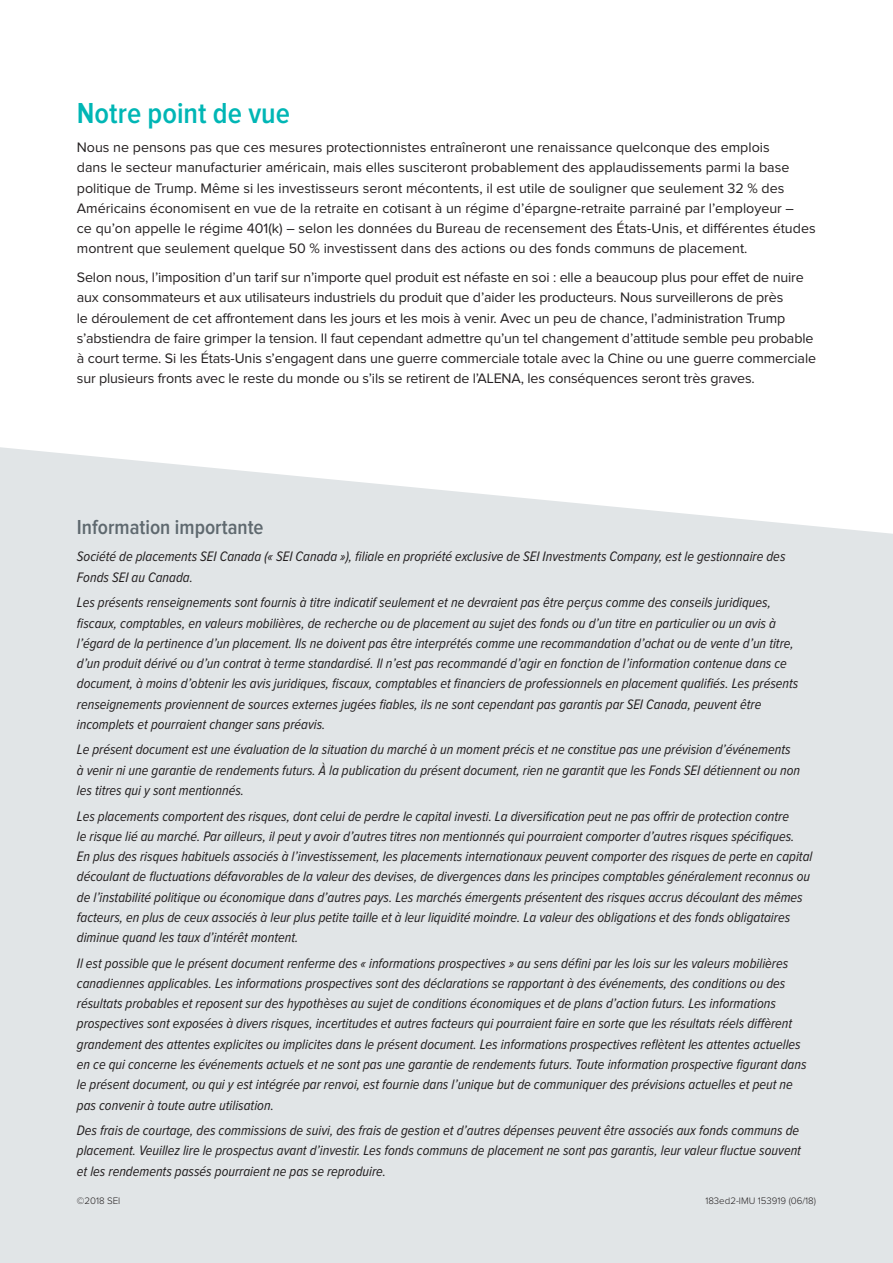
<style>
.page{position:relative;width:893px;height:1263px;background:#fff}
.page>*{position:absolute;margin:0;border:0;box-sizing:border-box;transform-origin:0 0}
.t1{font:600 30px "Proxima Nova Cond";color:#00b6b5}
.t2{font:600 21px "Proxima Nova Cond";color:#5f696f}
.t3{font:italic 14.25px/20.2px "Proxima Nova Cond";color:#231f20}
.t4{font:14.25px/20.2px "Proxima Nova";letter-spacing:-.01em;color:#231f20}
.t5{font:300 9.75px "Proxima Nova";color:#231f20}
</style>
<div class="page">
<div style="left:0;top:447px;width:893px;height:816px;background:#e1e5e7"></div>
<h1 class="t1" style="left:77px;top:97px;width:215px">Notre point de vue</h1>
<p class="t4" style="left:77px;top:138px;width:740px">Nous ne pensons pas que ces mesures protectionnistes entraîneront une renaissance quelconque des emplois<br>dans le secteur manufacturier américain, mais elles susciteront probablement des applaudissements parmi la base politique de Trump. Même si les investisseurs seront mécontents, il est utile de souligner que seulement 32 % des Américains économisent en vue de la retraite en cotisant à un régime d’épargne-retraite parrainé par l’employeur –<br>ce qu’on appelle le régime 401(k) – selon les données du Bureau de recensement des États‑Unis, et différentes études montrent que seulement quelque 50 % investissent dans des actions ou des fonds communs de placement.</p>
<p class="t4" style="left:77px;top:268px;width:741px">Selon nous, l’imposition d’un tarif sur n’importe quel produit est néfaste en soi : elle a beaucoup plus pour effet de nuire aux consommateurs et aux utilisateurs industriels du produit que d’aider les producteurs. Nous surveillerons de près<br>le déroulement de cet affrontement dans les jours et les mois à venir. Avec un peu de chance, l’administration Trump s’abstiendra de faire grimper la tension. Il faut cependant admettre qu’un tel changement d’attitude semble peu probable à court terme. Si les États‑Unis s’engagent dans une guerre commerciale totale avec la Chine ou une guerre commerciale sur plusieurs fronts avec le reste du monde ou s’ils se retirent de l’ALENA, les conséquences seront très graves.</p>
<h2 class="t2" style="left:77px;top:516px;width:188px">Information importante</h2>
<p class="t3" style="left:77px;top:547px;width:710px">Société de placements SEI Canada (« SEI Canada »), filiale en propriété exclusive de SEI Investments Company, est le gestionnaire des<br>Fonds SEI au Canada.</p>
<p class="t3" style="left:77px;top:593px;width:723px">Les présents renseignements sont fournis à titre indicatif seulement et ne devraient pas être perçus comme des conseils juridiques, fiscaux, comptables, en valeurs mobilières, de recherche ou de placement au sujet des fonds ou d’un titre en particulier ou un avis à l’égard de la pertinence d’un placement. Ils ne doivent pas être interprétés comme une recommandation d’achat ou de vente d’un titre, d’un produit dérivé ou d’un contrat à terme standardisé. Il n’est pas recommandé d’agir en fonction de l’information contenue dans ce document, à moins d’obtenir les avis juridiques, fiscaux, comptables et financiers de professionnels en placement qualifiés. Les présents renseignements proviennent de sources externes jugées fiables, ils ne sont cependant pas garantis par SEI Canada, peuvent être incomplets et pourraient changer sans préavis.</p>
<p class="t3" style="left:77px;top:740px;width:725px">Le présent document est une évaluation de la situation du marché à un moment précis et ne constitue pas une prévision d’événements à venir ni une garantie de rendements futurs. À la publication du présent document, rien ne garantit que les Fonds SEI détiennent ou non les titres qui y sont mentionnés.</p>
<p class="t3" style="left:77px;top:806px;width:737px">Les placements comportent des risques, dont celui de perdre le capital investi. La diversification peut ne pas offrir de protection contre<br>le risque lié au marché. Par ailleurs, il peut y avoir d’autres titres non mentionnés qui pourraient comporter d’autres risques spécifiques.<br>En plus des risques habituels associés à l’investissement, les placements internationaux peuvent comporter des risques de perte en capital découlant de fluctuations défavorables de la valeur des devises, de divergences dans les principes comptables généralement reconnus ou de l’instabilité politique ou économique dans d’autres pays. Les marchés émergents présentent des risques accrus découlant des mêmes facteurs, en plus de ceux associés à leur plus petite taille et à leur liquidité moindre. La valeur des obligations et des fonds obligataires diminue quand les taux d’intérêt montent.</p>
<p class="t3" style="left:77px;top:953px;width:731px">Il est possible que le présent document renferme des « informations prospectives » au sens défini par les lois sur les valeurs mobilières canadiennes applicables. Les informations prospectives sont des déclarations se rapportant à des événements, des conditions ou des résultats probables et reposent sur des hypothèses au sujet de conditions économiques et de plans d’action futurs. Les informations prospectives sont exposées à divers risques, incertitudes et autres facteurs qui pourraient faire en sorte que les résultats réels diffèrent grandement des attentes explicites ou implicites dans le présent document. Les informations prospectives reflètent les attentes actuelles en ce qui concerne les événements actuels et ne sont pas une garantie de rendements futurs. Toute information prospective figurant dans le présent document, ou qui y est intégrée par renvoi, est fournie dans l’unique but de communiquer des prévisions actuelles et peut ne pas convenir à toute autre utilisation.</p>
<p class="t3" style="left:77px;top:1120px;width:726px">Des frais de courtage, des commissions de suivi, des frais de gestion et d’autres dépenses peuvent être associés aux fonds communs de placement. Veuillez lire le prospectus avant d’investir. Les fonds communs de placement ne sont pas garantis, leur valeur fluctue souvent et les rendements passés pourraient ne pas se reproduire.</p>
<p class="t5" style="left:77px;top:1196px;width:45px">©2018 SEI</p>
<p class="t5" style="left:705px;top:1196px;width:112px">183ed2-IMU 153919 (06/18)</p>
</div>
